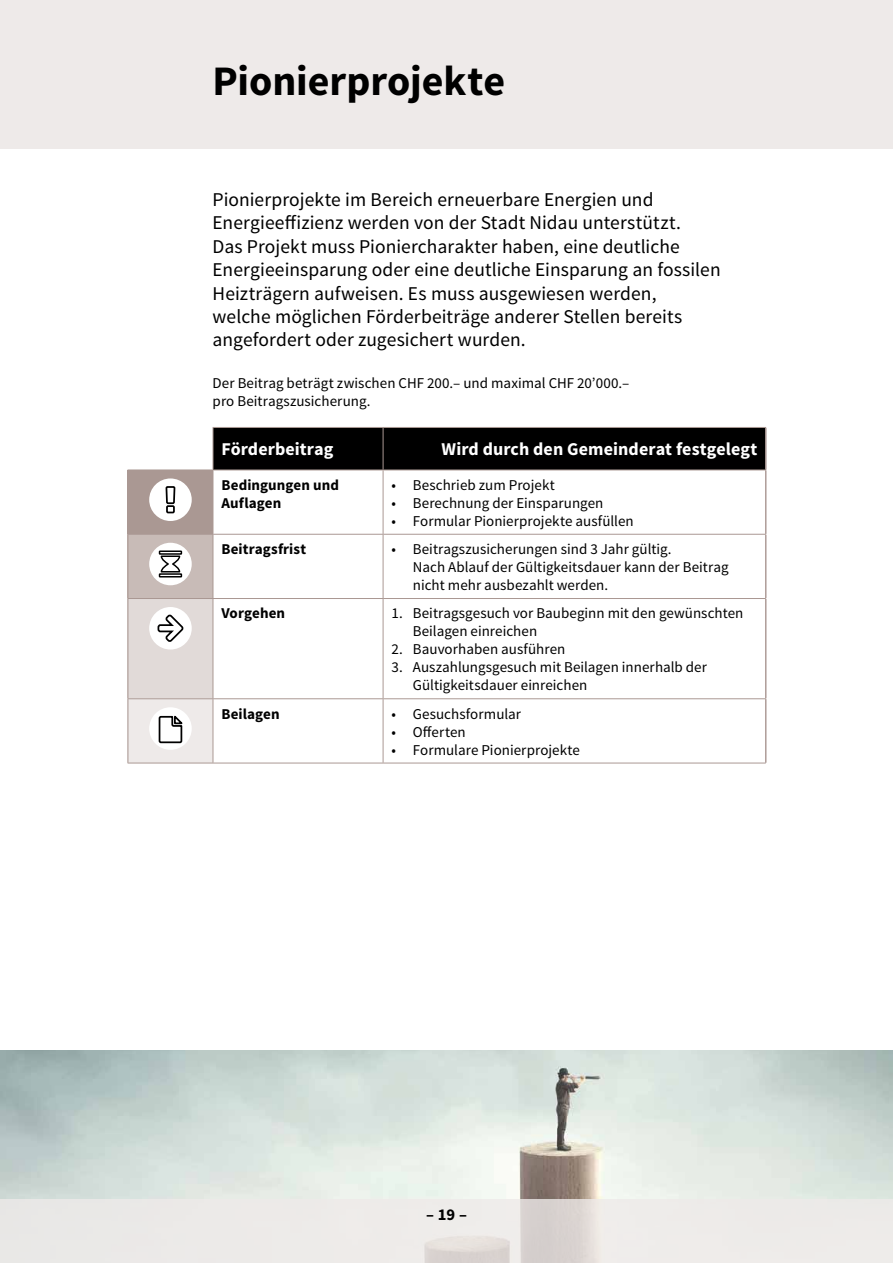
<style>
.page{position:relative;width:893px;height:1263px;background:#fff}
.page>*{position:absolute;margin:0;border:0;box-sizing:border-box;transform-origin:0 0}
.t1{font:700 42px "Source Sans Pro";letter-spacing:-.005em;color:#000}
.t2{font:19.5px/23.4px "Source Sans Pro";letter-spacing:.005em;color:#000}
.t3{font:700 18px "Source Sans Pro";letter-spacing:.005em;color:#fff}
.t4{font:700 16.5px "Source Sans Pro";color:#000}
.t5{font:15px/18px "Source Sans Pro";color:#000}
.t6{font:700 15px/18px "Source Sans Pro";letter-spacing:.005em;color:#000}
</style>
<div class="page">
<img style="left:0;top:1050px;width:893px;height:149px">
<div style="left:0;top:1199px;width:893px;height:64px;background:#eeeae9"></div>
<hr style="left:0;top:1199px;width:1px;height:64px;background:#e2f2f3">
<div style="left:0;top:0;width:893px;height:149px;background:#eeeae9"></div>
<div style="left:214px;top:428px;width:551px;height:42px;background:#000"></div>
<div style="left:128px;top:470px;width:85px;height:64px;background:#aa9893"></div>
<div style="left:128px;top:534px;width:85px;height:64px;background:#c8bbb7"></div>
<div style="left:128px;top:598px;width:85px;height:101px;background:#e1dad8"></div>
<div style="left:128px;top:699px;width:85px;height:64px;background:#eeeae9"></div>
<hr style="left:213px;top:427px;width:170px;height:1px;background:#aa9893">
<hr style="left:213px;top:428px;width:1px;height:42px;background:#aa9893">
<hr style="left:383px;top:427px;width:383px;height:1px;background:#aa9893">
<hr style="left:383px;top:428px;width:1px;height:42px;background:#aa9893">
<hr style="left:765px;top:428px;width:1px;height:42px;background:#aa9893">
<hr style="left:213px;top:470px;width:170px;height:1px;background:#aa9893">
<hr style="left:213px;top:470px;width:1px;height:64px;background:#aa9893">
<hr style="left:383px;top:470px;width:383px;height:1px;background:#aa9893">
<hr style="left:383px;top:470px;width:1px;height:64px;background:#aa9893">
<hr style="left:765px;top:470px;width:1px;height:64px;background:#aa9893">
<hr style="left:128px;top:534px;width:85px;height:1px;background:#aa9893">
<hr style="left:128px;top:535px;width:1px;height:63px;background:#aa9893">
<hr style="left:213px;top:534px;width:170px;height:1px;background:#aa9893">
<hr style="left:213px;top:535px;width:1px;height:63px;background:#aa9893">
<hr style="left:383px;top:534px;width:383px;height:1px;background:#aa9893">
<hr style="left:383px;top:535px;width:1px;height:63px;background:#aa9893">
<hr style="left:765px;top:535px;width:1px;height:63px;background:#aa9893">
<hr style="left:128px;top:598px;width:85px;height:1px;background:#aa9893">
<hr style="left:128px;top:599px;width:1px;height:99px;background:#aa9893">
<hr style="left:213px;top:598px;width:170px;height:1px;background:#aa9893">
<hr style="left:213px;top:599px;width:1px;height:99px;background:#aa9893">
<hr style="left:383px;top:598px;width:383px;height:1px;background:#aa9893">
<hr style="left:383px;top:599px;width:1px;height:99px;background:#aa9893">
<hr style="left:765px;top:599px;width:1px;height:99px;background:#aa9893">
<hr style="left:128px;top:698px;width:85px;height:1px;background:#aa9893">
<hr style="left:128px;top:699px;width:1px;height:64px;background:#aa9893">
<hr style="left:213px;top:698px;width:170px;height:1px;background:#aa9893">
<hr style="left:213px;top:699px;width:1px;height:64px;background:#aa9893">
<hr style="left:383px;top:698px;width:383px;height:1px;background:#aa9893">
<hr style="left:383px;top:699px;width:1px;height:64px;background:#aa9893">
<hr style="left:765px;top:699px;width:1px;height:64px;background:#aa9893">
<hr style="left:128px;top:763px;width:85px;height:1px;background:#aa9893">
<hr style="left:213px;top:763px;width:170px;height:1px;background:#aa9893">
<hr style="left:383px;top:763px;width:383px;height:1px;background:#aa9893">
<div style="left:149px;top:478px;width:43px;height:43px;background:#fff;border-radius:50%"></div>
<svg style="left:165px;top:486px;width:11px;height:28px"></svg>
<div style="left:149px;top:543px;width:43px;height:42px;background:#fff;border-radius:50%"></div>
<svg style="left:158px;top:550px;width:25px;height:28px"></svg>
<div style="left:149px;top:607px;width:43px;height:42px;background:#fff;border-radius:50%"></div>
<svg style="left:157px;top:614px;width:27px;height:28px"></svg>
<div style="left:149px;top:707px;width:43px;height:43px;background:#fff;border-radius:50%"></div>
<svg style="left:158px;top:715px;width:25px;height:29px"></svg>
<h1 class="t1" style="left:213px;top:54px;width:294px">Pionierprojekte</h1>
<p class="t2" style="left:213px;top:188px;width:510px">Pionierprojekte im Bereich erneuerbare Energien und Energieeffizienz werden von der Stadt Nidau unterstützt.<br>Das Projekt muss Pioniercharakter haben, eine deutliche Energieeinsparung oder eine deutliche Einsparung an fossilen Heizträgern aufweisen. Es muss ausgewiesen werden,<br>welche möglichen Förderbeiträge anderer Stellen bereits angefordert oder zugesichert wurden.</p>
<p class="t5" style="left:213px;top:374px;width:418px">Der Beitrag beträgt zwischen CHF 200.– und maximal CHF 20’000.– pro Beitragszusicherung.</p>
<p class="t3" style="left:221px;top:438px;width:113px">Förderbeitrag</p>
<p class="t3" style="left:441px;top:438px;width:317px">Wird durch den Gemeinderat festgelegt</p>
<p class="t6" style="left:221px;top:476px;width:119px">Bedingungen und<br>Auflagen</p>
<p class="t5" style="left:392px;top:476px;width:165px">• Beschrieb zum Projekt</p>
<p class="t5" style="left:392px;top:494px;width:213px">• Berechnung der Einsparungen</p>
<p class="t5" style="left:392px;top:512px;width:244px">• Formular Pionierprojekte ausfüllen</p>
<p class="t6" style="left:221px;top:541px;width:86px">Beitragsfrist</p>
<p class="t5" style="left:413px;top:540px;width:317px;text-indent:-21px">• Beitragszusicherungen sind 3 Jahr gültig.<br>Nach Ablauf der Gültigkeitsdauer kann der Beitrag nicht mehr ausbezahlt werden.</p>
<p class="t6" style="left:221px;top:605px;width:65px">Vorgehen</p>
<p class="t5" style="left:413px;top:604px;width:332px;text-indent:-21px">1. Beitragsgesuch vor Baubeginn mit den gewünschten<br>Beilagen einreichen</p>
<p class="t5" style="left:392px;top:640px;width:175px">2. Bauvorhaben ausführen</p>
<p class="t5" style="left:413px;top:658px;width:296px;text-indent:-21px">3. Auszahlungsgesuch mit Beilagen innerhalb der<br>Gültigkeitsdauer einreichen</p>
<p class="t6" style="left:221px;top:705px;width:60px">Beilagen</p>
<p class="t5" style="left:392px;top:705px;width:131px">• Gesuchsformular</p>
<p class="t5" style="left:392px;top:723px;width:76px">• Offerten</p>
<p class="t5" style="left:392px;top:741px;width:190px">• Formulare Pionierprojekte</p>
<p class="t4" style="left:426px;top:1204px;width:42px">–19 –</p>
</div>
